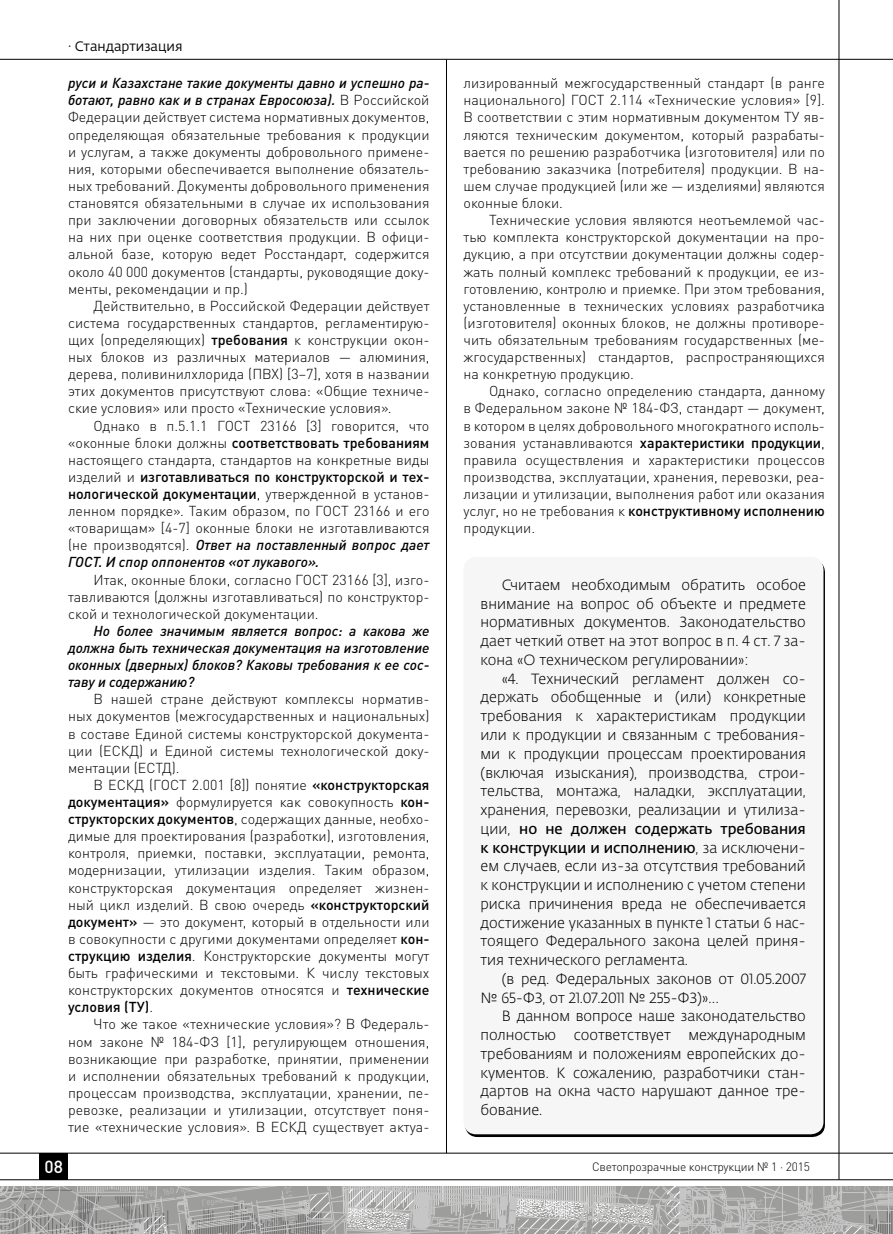
<style>
.page{position:relative;width:893px;height:1234px;background:#fff}
.page>*{position:absolute;margin:0;border:0;box-sizing:border-box;transform-origin:0 0}
.t1{font:500 17.25px "DIN Pro";color:#fff}
.t2{font:14.7px/18.8px "Fedra Sans Pro Light LF";color:#000;text-align:justify}
.t3{font:14.7px/18.8px "Fedra Sans Pro Demi LF";color:#000}
.t4{font:300 14.25px/17.1px "DIN Pro";color:#000;text-align:justify}
.t5{font:italic 500 14.25px/17.1px "DIN Pro";color:#000;text-align:justify}
.t6{font:13.5px "Fedra Sans Pro Book LF";color:#000}
.t7{font:300 12px "DIN Pro";letter-spacing:-.015em;color:#000}
.t8{font:9px "GOST 2.304 81 type B";color:#bcbcbc}
.t9{font:8.1px "GOST 2.304 81 type B";color:#bcbcbc}
.s1{font-weight:500;font-style:italic}
.s2{font-weight:500}
.s3{font-family:"Fedra Sans Pro Light LF"}
</style>
<div class="page">
<hr style="left:0;top:1179px;width:893px;height:1px;background:#000">
<hr style="left:0;top:1152px;width:893px;height:1px;background:#000">
<div style="left:39px;top:1152px;width:29px;height:27px;background:#000"></div>
<hr style="left:839px;top:0;width:1px;height:1179px;background:#000">
<hr style="left:0;top:59px;width:893px;height:1px;background:#000">
<hr style="left:446px;top:59px;width:1px;height:1093px;background:#000">
<div style="left:463px;top:556px;width:360px;height:577px;background:#f6f6f6;border-radius:13px"></div>
<svg style="left:0;top:1186px;width:893px;height:48px;background:#adadad"></svg>
<p class="t6" style="left:68px;top:37px;width:116px">· Стандартизация</p>
<p class="t4" style="left:68px;top:73px;width:363px"><span class="s1">руси и Казахстане такие документы давно и успешно ра&shy;ботают, равно как и в странах Евросоюза).</span> В Российской Федерации действует система нормативных документов, определяющая обязательные требования к продукции и услугам, а также документы добровольного примене&shy;ния, которыми обеспечивается выполнение обязатель&shy;ных требований. Документы добровольного применения становятся обязательными в случае их использования при заключении договорных обязательств или ссылок на них при оценке соответствия продукции. В офици&shy;альной базе, которую ведет Росстандарт, содержится около 40 000 документов (стандарты, руководящие доку&shy;менты, рекомендации и пр.)</p>
<p class="t4" style="left:68px;top:296px;width:363px;text-indent:26px">Действительно, в Российской Федерации действует система государственных стандартов, регламентирую&shy;щих (определяющих) <span class="s2">требования</span> к конструкции окон&shy;ных блоков из различных материалов — алюминия, дерева, поливинилхлорида (ПВХ) [3–7], хотя в названии этих документов присутствуют слова: «Общие техниче&shy;ские условия» или просто «Технические условия».</p>
<p class="t4" style="left:68px;top:415px;width:363px;text-indent:26px">Однако в п.5.1.1 ГОСТ 23166 [3] говорится, что «оконные блоки должны <span class="s2">соответствовать требованиям </span>настоящего стандарта, стандартов на конкретные виды изделий и <span class="s2">изготавливаться по конструкторской и тех&shy;нологической документации</span>, утвержденной в установ&shy;ленном порядке». Таким образом, по ГОСТ 23166 и его «товарищам» [4-7] оконные блоки не изготавливаются (не производятся). <span class="s1">Ответ на поставленный вопрос дает ГОСТ. И спор оппонентов «от лукавого».</span></p>
<p class="t4" style="left:68px;top:569px;width:363px;text-indent:26px">Итак, оконные блоки, согласно ГОСТ 23166 [3], изго&shy;тавливаются (должны изготавливаться) по конструктор&shy;ской и технологической документации.</p>
<p class="t5" style="left:68px;top:620px;width:363px;text-indent:26px">Но более значимым является вопрос: а какова же должна быть техническая документация на изготовление оконных (дверных) блоков? Каковы требования к ее сос&shy;таву и содержанию?</p>
<p class="t4" style="left:68px;top:689px;width:363px;text-indent:26px">В нашей стране действуют комплексы норматив&shy;ных документов (межгосударственных и национальных) в составе Единой системы конструкторской документа&shy;ции (ЕСКД) и Единой системы технологической доку&shy;ментации (ЕСТД).</p>
<p class="t4" style="left:68px;top:774px;width:363px;text-indent:26px">В ЕСКД (ГОСТ 2.001 [8]) понятие <span class="s2">«конструкторская документация»</span> формулируется как совокупность <span class="s2">кон&shy;структорских документов</span>, содержащих данные, необхо&shy;димые для проектирования (разработки), изготовления, контроля, приемки, поставки, эксплуатации, ремонта, модернизации, утилизации изделия. Таким образом, конструкторская документация определяет жизнен&shy;ный цикл изделий. В свою очередь <span class="s2">«конструкторский документ»</span> — это документ, который в отдельности или в совокупности с другими документами определяет <span class="s2">кон&shy;струкцию изделия</span>. Конструкторские документы могут быть графическими и текстовыми. К числу текстовых конструкторских документов относятся и <span class="s2">технические условия (ТУ)</span>.</p>
<p class="t4" style="left:68px;top:1014px;width:363px;text-indent:26px">Что же такое «технические условия»? В Федераль&shy;ном законе № 184-ФЗ [1], регулирующем отношения, возникающие при разработке, принятии, применении и исполнении обязательных требований к продукции, процессам производства, эксплуатации, хранении, пе&shy;ревозке, реализации и утилизации, отсутствует поня&shy;тие «технические условия». В ЕСКД существует актуа-</p>
<p class="t1" style="left:45px;top:1152px;width:20px">08</p>
<p class="t8" style="left:262px;top:1218px;width:17px;rotate:-8deg">2210</p>
<p class="t8" style="left:296px;top:1214px;width:20px;rotate:82deg">110 4</p>
<p class="t4" style="left:463px;top:73px;width:363px">лизированный межгосударственный стандарт (в ранге национального) ГОСТ 2.114 «Технические условия» [9].<br>В соответствии с этим нормативным документом ТУ яв&shy;ляются техническим документом, который разрабаты&shy;вается по решению разработчика (изготовителя) или по требованию заказчика (потребителя) продукции. В на&shy;шем случае продукцией (или же — изделиями) являются оконные блоки.</p>
<p class="t4" style="left:463px;top:210px;width:363px;text-indent:26px">Технические условия являются неотъемлемой час&shy;тью комплекта конструкторской документации на про&shy;дукцию, а при отсутствии документации должны содер&shy;жать полный комплекс требований к продукции, ее из&shy;готовлению, контролю и приемке. При этом требования, установленные в технических условиях разработчика (изготовителя) оконных блоков, не должны противоре&shy;чить обязательным требованиям государственных (ме&shy;жгосударственных) стандартов, распространяющихся на конкретную продукцию.</p>
<p class="t4" style="left:463px;top:381px;width:363px;text-indent:26px">Однако, согласно определению стандарта, данному в Федеральном законе № 184-ФЗ, стандарт — документ, в котором в целях добровольного многократного исполь&shy;зования устанавливаются <span class="s2">характеристики продукции</span>, правила осуществления и характеристики процессов производства, эксплуатации, хранения, перевозки, реа&shy;лизации и утилизации, выполнения работ или оказания услуг, но не требования к <span class="s2">конструктивному исполнению </span>продукции.</p>
<p class="t2" style="left:480px;top:575px;width:327px;text-indent:21px">Считаем необходимым обратить особое внимание на вопрос об объекте и предмете нормативных документов. Законодательство дает четкий ответ на этот вопрос в п. 4 ст. 7 за&shy;кона «О техническом регулировании»:</p>
<p class="t2" style="left:480px;top:668px;width:327px;text-indent:21px">«4. Технический регламент должен со&shy;держать обобщенные и (или) конкретные требования к характеристикам продукции или к продукции и связанным с требования&shy;ми к продукции процессам проектирования (включая изыскания), производства, строи&shy;тельства, монтажа, наладки, эксплуатации, хранения, перевозки, реализации и утилиза-</p>
<p class="t3" style="left:480px;top:818px;width:327px"><span class="s3">ции,</span> но не должен содержать требования к конструкции и исполнению<span class="s3">, за исключени-</span></p>
<p class="t2" style="left:480px;top:856px;width:327px">ем случаев, если из-за отсутствия требований к конструкции и исполнению с учетом степени риска причинения вреда не обеспечивается достижение указанных в пункте 1 статьи 6 нас&shy;тоящего Федерального закона целей приня&shy;тия технического регламента.</p>
<p class="t2" style="left:480px;top:968px;width:327px;text-indent:21px">(в ред. Федеральных законов от 01.05.2007 № 65-ФЗ, от 21.07.2011 № 255-ФЗ)»…</p>
<p class="t2" style="left:480px;top:1006px;width:327px;text-indent:21px">В данном вопросе наше законодательство полностью соответствует международным требованиям и положениям европейских до&shy;кументов. К сожалению, разработчики стан&shy;дартов на окна часто нарушают данное тре&shy;бование.</p>
<p class="t7" style="left:592px;top:1156px;width:220px">Светопрозрачные конструкции № 1 · 2015</p>
<p class="t9" style="left:878px;top:1194px;width:12px;rotate:-90deg">152</p>
</div>
